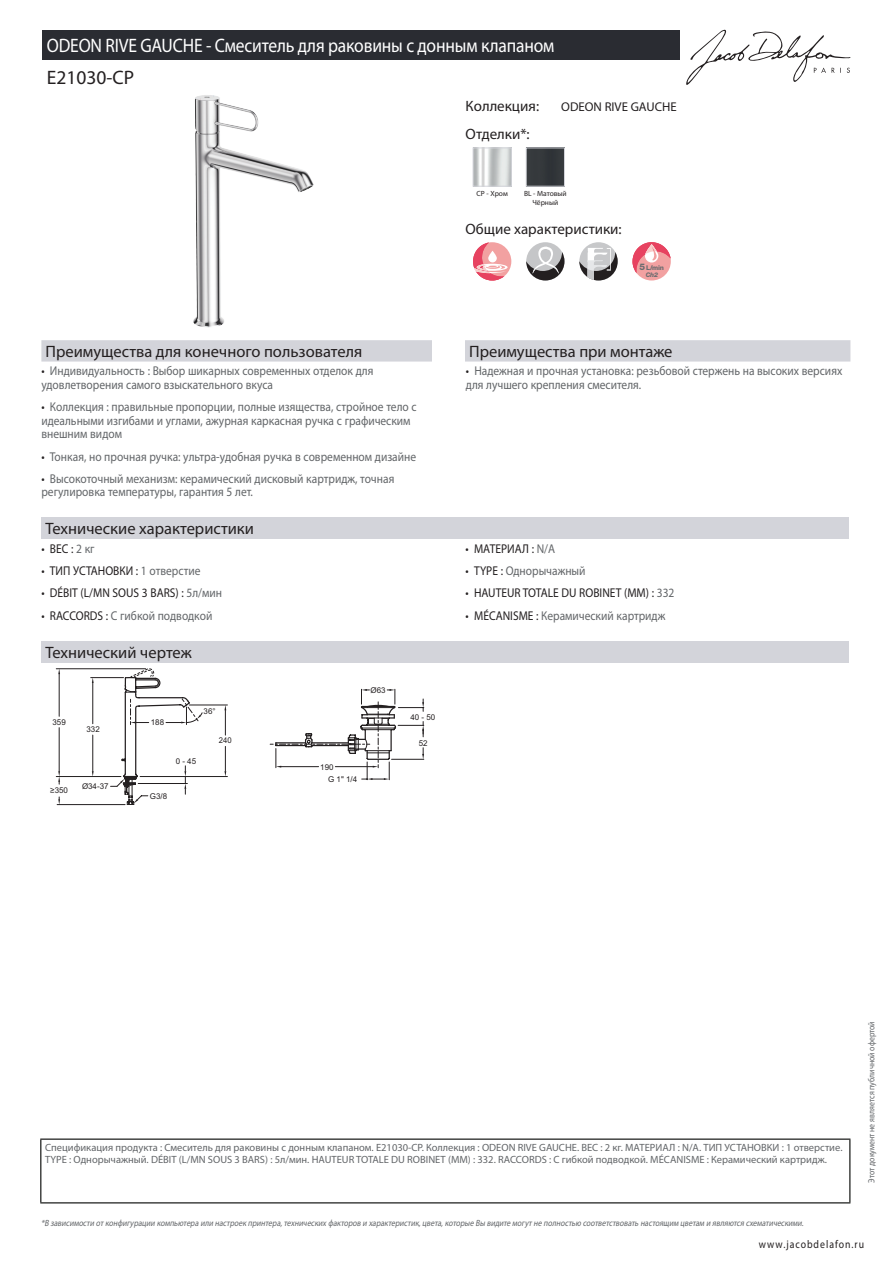
<style>
.page{position:relative;width:893px;height:1263px;background:#fff}
.page>*{position:absolute;margin:0;border:0;box-sizing:border-box;transform-origin:0 0}
.t1{font:19.5px "Myriad Pro";letter-spacing:-.01em;color:#fff;scale:.9 1}
.t2{font:19.5px "Myriad Pro";color:#231f20}
.t3{font:16.5px "Myriad Pro";color:#231f20}
.t4{font:15px "Myriad Pro";color:#231f20}
.t5{font:12.75px/13.5px "Myriad Pro";color:#626568;scale:.9 1}
.t6{font:12.75px "Myriad Pro";color:#231f20;scale:.9 1}
.t7{font:12.75px "Myriad Pro";color:#231f20}
.t8{font:11.25px "Myriad Pro";letter-spacing:.1em;color:#231f20;scale:.87 1}
.t9{font:10.5px/12px "Myriad Pro";color:#626568}
.t10{font:italic 9px "Myriad Pro";color:#626568;scale:.87 1}
.t11{font:9px "Myriad Pro";color:#626568;scale:.87 1}
.t12{font:7.95px "Arial";color:#231f20}
.t13{font:7.95px "Arial";color:#231f20;scale:.96 1}
.t14{font:7.5px/9px "Myriad Pro";color:#231f20;text-align:center}
.t15{font:800 6.6px "Helvetica Neue LT Pro";color:#6c6d70}
.t16{font:italic 800 6.45px "Helvetica Neue LT Std";color:#6c6d70}
.s1{font-size:9px}
.s2{color:#231f20}
.s3{color:#626568}
</style>
<div class="page">
<svg style="left:686px;top:30px;width:164px;height:55px"></svg>
<img style="left:193px;top:95px;width:121px;height:233px">
<img style="left:475px;top:150px;width:35px;height:35px">
<div style="left:473px;top:148px;width:39px;height:39px;border:1px solid #d3d4da"></div>
<img style="left:528px;top:150px;width:35px;height:35px">
<div style="left:526px;top:148px;width:39px;height:39px;border:1px solid #d3d4da"></div>
<div style="left:473px;top:242px;width:38px;height:38px;background:#f2a1a1;border-radius:50%"></div>
<svg style="left:473px;top:242px;width:35px;height:38px"></svg>
<div style="left:526px;top:242px;width:38px;height:38px;background:#c5c6c8;border-radius:50%"></div>
<svg style="left:526px;top:246px;width:38px;height:34px"></svg>
<div style="left:579px;top:242px;width:39px;height:38px;background:#c7c8ca;border-radius:50%"></div>
<svg style="left:579px;top:248px;width:39px;height:32px"></svg>
<div style="left:632px;top:242px;width:39px;height:38px;background:#f2a1a1;border-radius:50%"></div>
<svg style="left:632px;top:242px;width:39px;height:31px"></svg>
<div style="left:41px;top:340px;width:809px;height:22px;background:#d3d4da"></div>
<div style="left:432px;top:340px;width:33px;height:22px;background:#fff"></div>
<div style="left:41px;top:518px;width:808px;height:21px;background:#d3d4da"></div>
<div style="left:41px;top:641px;width:808px;height:21px;background:#d3d4da"></div>
<svg style="left:270px;top:689px;width:154px;height:91px"></svg>
<hr style="left:56px;top:776px;width:65px;height:1px;background:#231f20">
<hr style="left:57px;top:804px;width:68px;height:1px;background:#231f20">
<svg style="left:58px;top:797px;width:2px;height:7px"></svg>
<hr style="left:91px;top:677px;width:33px;height:1px;background:#231f20">
<hr style="left:56px;top:668px;width:90px;height:1px;background:#231f20">
<hr style="left:93px;top:735px;width:1px;height:36px;background:#231f20">
<hr style="left:93px;top:683px;width:1px;height:41px;background:#231f20">
<hr style="left:59px;top:728px;width:1px;height:43px;background:#231f20">
<hr style="left:59px;top:674px;width:1px;height:42px;background:#231f20">
<svg style="left:58px;top:771px;width:2px;height:13px"></svg>
<hr style="left:140px;top:776px;width:87px;height:1px;background:#231f20">
<hr style="left:189px;top:705px;width:38px;height:1px;background:#231f20">
<svg style="left:224px;top:746px;width:2px;height:30px"></svg>
<svg style="left:224px;top:705px;width:2px;height:30px"></svg>
<svg style="left:110px;top:668px;width:93px;height:137px"></svg>
<div style="left:43px;top:30px;width:637px;height:30px;background:#2a2c32"></div>
<hr style="left:40px;top:1138px;width:810px;height:2px;background:#040503">
<hr style="left:40px;top:1140px;width:1px;height:62px;background:#040503">
<hr style="left:849px;top:1140px;width:1px;height:62px;background:#040503">
<hr style="left:40px;top:1202px;width:810px;height:1px;background:#040503">
<h1 class="t1" style="left:47px;top:33px;width:565px">ODEON RIVE GAUCHE - Cмеситель для раковины с донным клапаном</h1>
<h1 class="t2" style="left:47px;top:66px;width:89px">E21030-CP</h1>
<p class="t4" style="left:466px;top:96px;width:75px">Коллекция:</p>
<p class="t7" style="left:561px;top:99px;width:117px">ODEON RIVE GAUCHE</p>
<p class="t4" style="left:466px;top:125px;width:66px">Отделки*:</p>
<p class="t14" style="left:477px;top:189px;width:33px">CP - Хром</p>
<p class="t14" style="left:524px;top:189px;width:44px">BL - Матовый<br>Чёрный</p>
<p class="t4" style="left:466px;top:219px;width:158px">Общие характеристики:</p>
<p class="t15" style="left:639px;top:264px;width:26px"><span class="s1">5</span> L/min</p>
<p class="t16" style="left:646px;top:271px;width:14px">Ch2</p>
<p class="t3" style="left:46px;top:341px;width:318px">Преимущества для конечного пользователя</p>
<p class="t3" style="left:469px;top:341px;width:205px">Преимущества при монтаже</p>
<p class="t5" style="left:41px;top:364px;width:370px"><span class="s2">•</span> Индивидуальность : Выбор шикарных современных отделок для удовлетворения самого взыскательного вкуса</p>
<p class="t5" style="left:466px;top:364px;width:420px"><span class="s2">•</span> Надежная и прочная установка: резьбовой стержень на высоких версиях для лучшего крепления смесителя.</p>
<p class="t5" style="left:41px;top:400px;width:418px"><span class="s2">•</span> Коллекция : правильные пропорции, полные изящества, стройное тело с идеальными изгибами и углами, ажурная каркасная ручка с графическим внешним видом</p>
<p class="t5" style="left:41px;top:449px;width:418px"><span class="s2">•</span> Тонкая, но прочная ручка: ультра-удобная ручка в современном дизайне</p>
<p class="t5" style="left:41px;top:472px;width:394px"><span class="s2">•</span> Высокоточный механизм: керамический дисковый картридж, точная регулировка температуры, гарантия 5 лет.</p>
<p class="t3" style="left:46px;top:519px;width:210px">Технические характеристики</p>
<p class="t6" style="left:41px;top:540px;width:61px">• ВЕС : <span class="s3">2 кг</span></p>
<p class="t6" style="left:466px;top:540px;width:101px">• МАТЕРИАЛ : <span class="s3">N/A</span></p>
<p class="t6" style="left:41px;top:563px;width:178px">• ТИП УСТАНОВКИ : <span class="s3">1 отверстие</span></p>
<p class="t5" style="left:466px;top:564px;width:135px"><span class="s2">• TYPE :</span> Однорычажный</p>
<p class="t6" style="left:41px;top:585px;width:202px">• DÉBIT (L/MN SOUS 3 BARS) : <span class="s3">5л/мин</span></p>
<p class="t6" style="left:466px;top:585px;width:233px">• HAUTEUR TOTALE DU ROBINET (MM) : <span class="s3">332</span></p>
<p class="t5" style="left:41px;top:608px;width:191px"><span class="s2">• RACCORDS :</span> С гибкой подводкой</p>
<p class="t5" style="left:466px;top:608px;width:224px"><span class="s2">• MÉCANISME :</span> Керамический картридж</p>
<p class="t3" style="left:46px;top:642px;width:148px">Технический чертеж</p>
<p class="t12" style="left:371px;top:685px;width:17px">Ø63</p>
<p class="t12" style="left:52px;top:716px;width:15px">359</p>
<p class="t12" style="left:151px;top:717px;width:15px">188</p>
<p class="t12" style="left:86px;top:724px;width:15px">332</p>
<p class="t12" style="left:50px;top:785px;width:19px">≥350</p>
<p class="t12" style="left:82px;top:781px;width:28px">Ø34-37</p>
<p class="t12" style="left:150px;top:790px;width:19px">G3/8</p>
<p class="t12" style="left:204px;top:706px;width:14px">36°</p>
<p class="t12" style="left:176px;top:755px;width:22px">0 - 45</p>
<p class="t13" style="left:219px;top:735px;width:15px">240</p>
<p class="t12" style="left:320px;top:762px;width:15px">190</p>
<p class="t12" style="left:328px;top:773px;width:31px">G 1" 1/4</p>
<p class="t12" style="left:410px;top:711px;width:26px">40 - 50</p>
<p class="t12" style="left:419px;top:737px;width:10px">52</p>
<p class="t9" style="left:45px;top:1141px;width:799px">Спецификация продукта : Cмеситель для раковины с донным клапаном. E21030-CP. Коллекция : ODEON RIVE GAUCHE. ВЕС : 2 кг. МАТЕРИАЛ : N/A. ТИП УСТАНОВКИ : 1 отверстие.<br>TYPE : Однорычажный. DÉBIT (L/MN SOUS 3 BARS) : 5л/мин. HAUTEUR TOTALE DU ROBINET (MM) : 332. RACCORDS : С гибкой подводкой. MÉCANISME : Керамический картридж.</p>
<p class="t10" style="left:41px;top:1217px;width:880px">*В зависимости отконфигурации компьютера или настроек принтера,технических факторов и характеристик,цвета,которые Вы видите могутне полностью соответствовать настоящим цветам и являются схематическими.</p>
<p class="t11" style="left:866px;top:1183px;width:187px;rotate:-90deg">Этот документ не является публичной офертой</p>
<p class="t8" style="left:759px;top:1237px;width:122px">www.jacobdelafon.ru</p>
</div>
